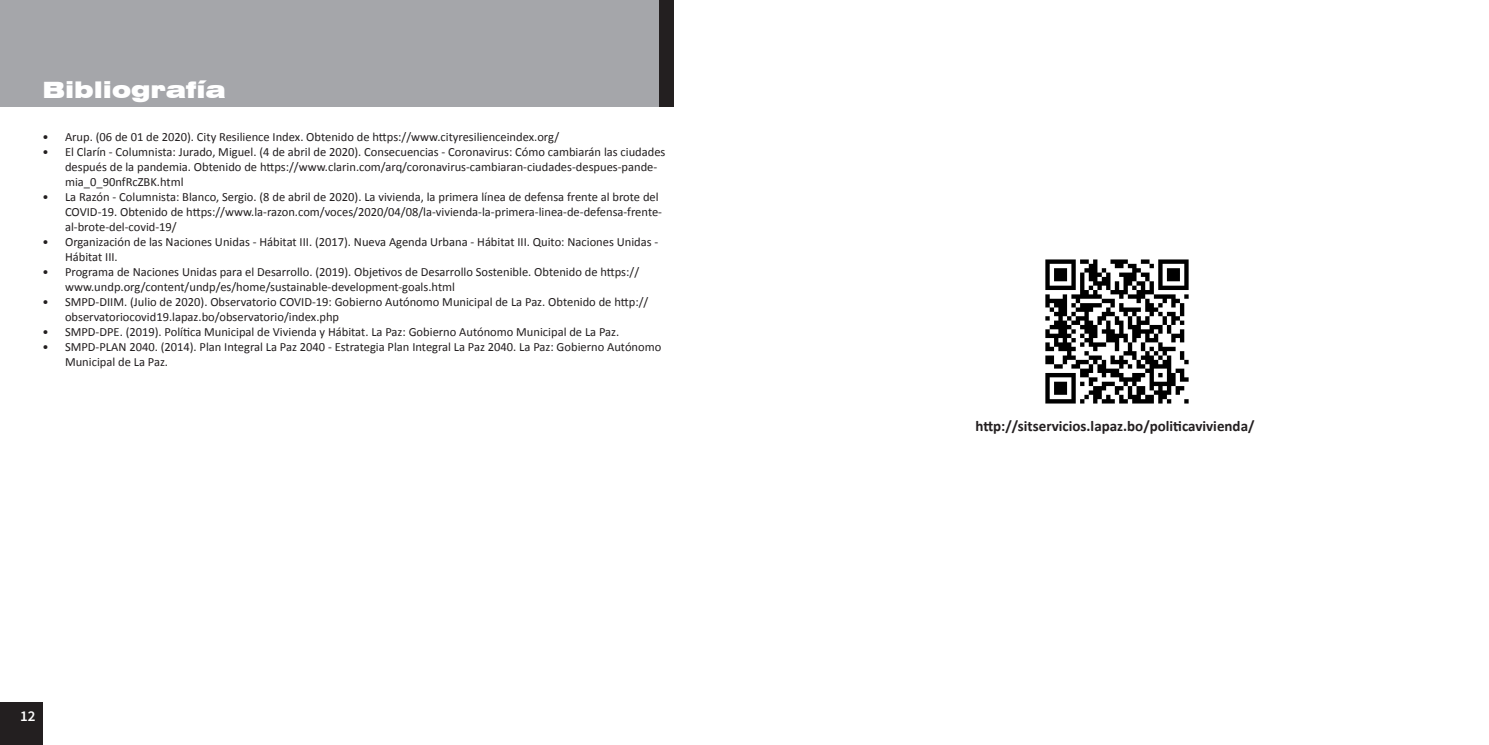
<style>
.page{position:relative;width:1489px;height:745px;background:#fff}
.page>*{position:absolute;margin:0;border:0;box-sizing:border-box;transform-origin:0 0}
._01_Párrafo_general{font:900 expanded 22.5px "Swiss 721 BT";color:#fff}
._01_Párrafo_general-2{font:700 15px "Calibri";color:#231f20}
.t1{font:600 15px "Source Sans Pro";color:#fff}
.t2{font:12.5px/15px "Calibri";color:#231f20}
</style>
<div class="page">
<div style="left:0;top:0;width:673px;height:106px;background:#a5a6aa"></div>
<div style="left:659px;top:0;width:14px;height:106px;background:#231f20"></div>
<div style="left:0;top:702px;width:43px;height:42px;background:#231f20"></div>
<img style="left:1045px;top:259px;width:144px;height:145px">
<p class="_01_Párrafo_general" style="left:43px;top:77px;width:185px">Bibliografía</p>
<p class="t2" style="left:43px;top:129px;width:518px">• Arup. (06 de 01 de 2020). City Resilience Index. Obtenido de https://www.cityresilienceindex.org/</p>
<p class="t2" style="left:65px;top:144px;width:602px;text-indent:-22px">• El Clarín - Columnista: Jurado, Miguel. (4 de abril de 2020). Consecuencias - Coronavirus: Cómo cambiarán las ciudades después de la pandemia. Obtenido de https://www.clarin.com/arq/coronavirus-cambiaran-ciudades-despues-pande&shy;mia_0_90nfRcZBK.html</p>
<p class="t2" style="left:65px;top:189px;width:598px;text-indent:-22px">• La Razón - Columnista: Blanco, Sergio. (8 de abril de 2020). La vivienda, la primera línea de defensa frente al brote del<br>COVID-19. Obtenido de https://www.la-razon.com/voces/2020/04/08/la-vivienda-la-primera-linea-de-defensa-frente&shy;al-brote-del-covid-19/</p>
<p class="t2" style="left:65px;top:234px;width:595px;text-indent:-22px">• Organización de las Naciones Unidas - Hábitat III. (2017). Nueva Agenda Urbana - Hábitat III. Quito: Naciones Unidas -<br>Hábitat III.</p>
<p class="t2" style="left:65px;top:264px;width:575px;text-indent:-22px">• Programa de Naciones Unidas para el Desarrollo. (2019). Objetivos de Desarrollo Sostenible. Obtenido de https:// www.undp.org/content/undp/es/home/sustainable-development-goals.html</p>
<p class="t2" style="left:65px;top:294px;width:584px;text-indent:-22px">• SMPD-DIIM. (Julio de 2020). Observatorio COVID-19: Gobierno Autónomo Municipal de La Paz. Obtenido de http:// observatoriocovid19.lapaz.bo/observatorio/index.php</p>
<p class="t2" style="left:43px;top:324px;width:578px">• SMPD-DPE. (2019). Política Municipal de Vivienda y Hábitat. La Paz: Gobierno Autónomo Municipal de La Paz.</p>
<p class="t2" style="left:65px;top:339px;width:597px;text-indent:-22px">• SMPD-PLAN 2040. (2014). Plan Integral La Paz 2040 - Estrategia Plan Integral La Paz 2040. La Paz: Gobierno Autónomo<br>Municipal de La Paz.</p>
<p class="t1" style="left:20px;top:705px;width:17px">12</p>
<p class="_01_Párrafo_general-2" style="left:975px;top:416px;width:280px">http://sitservicios.lapaz.bo/politicavivienda/</p>
</div>
